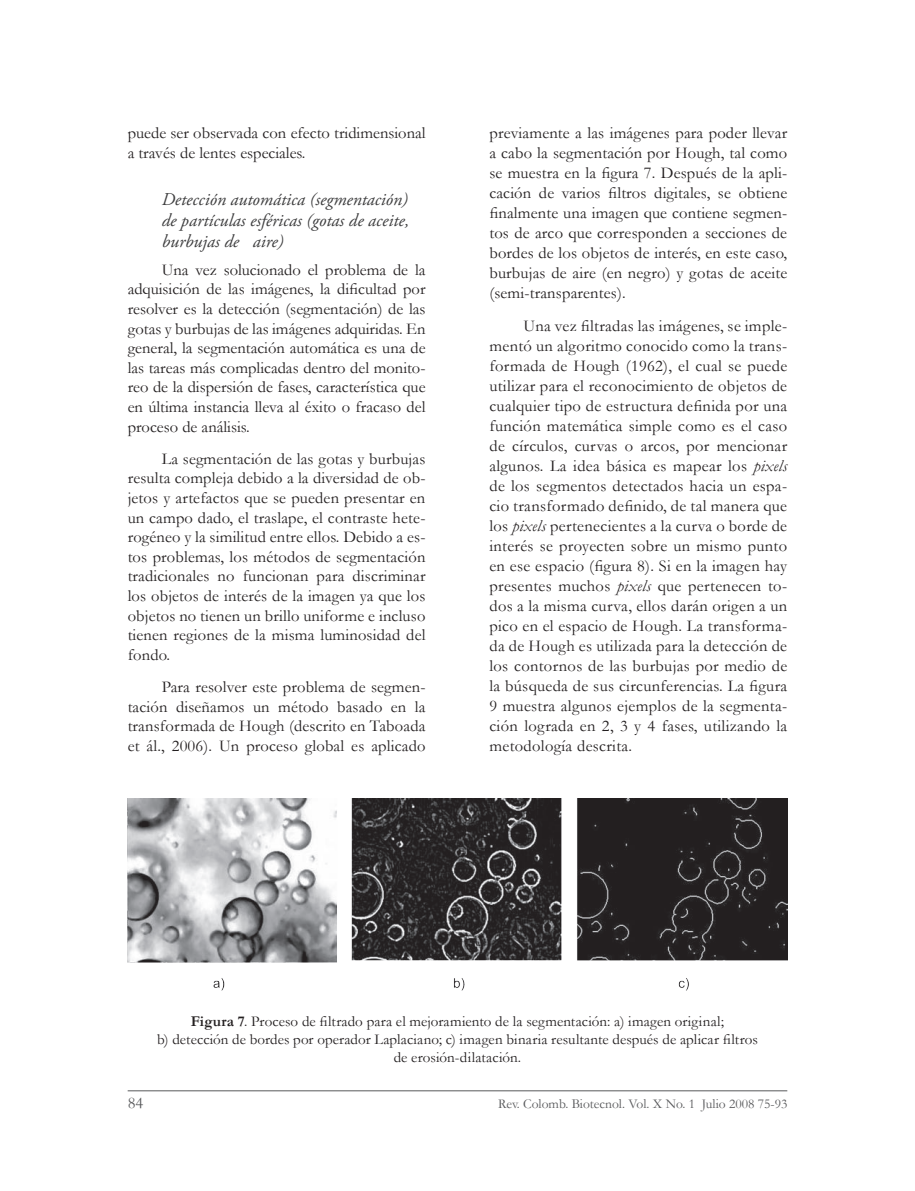
<style>
.page{position:relative;width:915px;height:1191px;background:#fff}
.page>*{position:absolute;margin:0;border:0;box-sizing:border-box;transform-origin:0 0}
.TIT_2{font:italic 18px/21px "Adobe Garamond Pro";color:#3e3e3f;text-align:justify}
.BODY_TEXT{font:16.5px/20px "Garamond";letter-spacing:.01em;color:#231f20;text-align:justify}
.t1{font:16.5px "Garamond";color:#57585a}
.FIGURA{font:15px/18px "Garamond";letter-spacing:.005em;color:#231f20;text-align:center}
.t2{font:13.5px "Garamond";color:#57585a}
.s1{font-style:italic}
.s2{font-weight:700}
</style>
<div class="page">
<hr style="left:128px;top:1090px;width:659px;height:1px;background:#57585a">
<img style="left:128px;top:798px;width:659px;height:192px">
<p class="BODY_TEXT" style="left:128px;top:123px;width:299px;line-height:19.5px">puede ser observada con efecto tridimensional a través de lentes especiales.</p>
<p class="TIT_2" style="left:162px;top:189px;width:249px">Detección automática (segmentación) de partículas esféricas (gotas de aceite, burbujas de aire)</p>
<p class="BODY_TEXT" style="left:128px;top:259px;width:299px;line-height:19.5px;text-indent:34px">Una vez solucionado el problema de la adquisición de las imágenes, la dificultad por resolver es la detección (segmentación) de las gotas y burbujas de las imágenes adquiridas. En general, la segmentación automática es una de las tareas más complicadas dentro del monito&shy;reo de la dispersión de fases, característica que en última instancia lleva al éxito o fracaso del proceso de análisis.</p>
<p class="BODY_TEXT" style="left:128px;top:448px;width:299px;line-height:19.5px;text-indent:34px">La segmentación de las gotas y burbujas resulta compleja debido a la diversidad de ob&shy;jetos y artefactos que se pueden presentar en un campo dado, el traslape, el contraste hete&shy;rogéneo y la similitud entre ellos. Debido a es&shy;tos problemas, los métodos de segmentación tradicionales no funcionan para discriminar los objetos de interés de la imagen ya que los objetos no tienen un brillo uniforme e incluso tienen regiones de la misma luminosidad del fondo.</p>
<p class="BODY_TEXT" style="left:128px;top:676px;width:299px;line-height:19.5px;text-indent:34px">Para resolver este problema de segmen&shy;tación diseñamos un método basado en la transformada de Hough (descrito en Taboada et ál., 2006). Un proceso global es aplicado</p>
<p class="BODY_TEXT" style="left:489px;top:123px;width:299px">previamente a las imágenes para poder llevar a cabo la segmentación por Hough, tal como se muestra en la figura 7. Después de la apli&shy;cación de varios filtros digitales, se obtiene finalmente una imagen que contiene segmen&shy;tos de arco que corresponden a secciones de bordes de los objetos de interés, en este caso, burbujas de aire (en negro) y gotas de aceite (semi-transparentes).</p>
<p class="BODY_TEXT" style="left:489px;top:315px;width:299px;text-indent:34px">Una vez filtradas las imágenes, se imple&shy;mentó un algoritmo conocido como la trans&shy;formada de Hough (1962), el cual se puede utilizar para el reconocimiento de objetos de cualquier tipo de estructura definida por una función matemática simple como es el caso de círculos, curvas o arcos, por mencionar algunos. La idea básica es mapear los <span class="s1">pixels </span>de los segmentos detectados hacia un espa&shy;cio transformado definido, de tal manera que los <span class="s1">pixels</span> pertenecientes a la curva o borde de interés se proyecten sobre un mismo punto en ese espacio (figura 8). Si en la imagen hay presentes muchos <span class="s1">pixels</span> que pertenecen to&shy;dos a la misma curva, ellos darán origen a un pico en el espacio de Hough. La transforma&shy;da de Hough es utilizada para la detección de los contornos de las burbujas por medio de la búsqueda de sus circunferencias. La figura 9 muestra algunos ejemplos de la segmenta&shy;ción lograda en 2, 3 y 4 fases, utilizando la metodología descrita.</p>
<p class="FIGURA" style="left:157px;top:1012px;width:602px"><span class="s2">Figura 7</span>. Proceso de filtrado para el mejoramiento de la segmentación: a) imagen original;<br>b) detección de bordes por operador Laplaciano; c) imagen binaria resultante después de aplicar filtros de erosión-dilatación.</p>
<p class="t1" style="left:128px;top:1092px;width:17px">84</p>
<p class="t2" style="left:498px;top:1094px;width:290px">Rev. Colomb. Biotecnol. Vol. X No. 1 Julio 2008 75-93</p>
</div>
